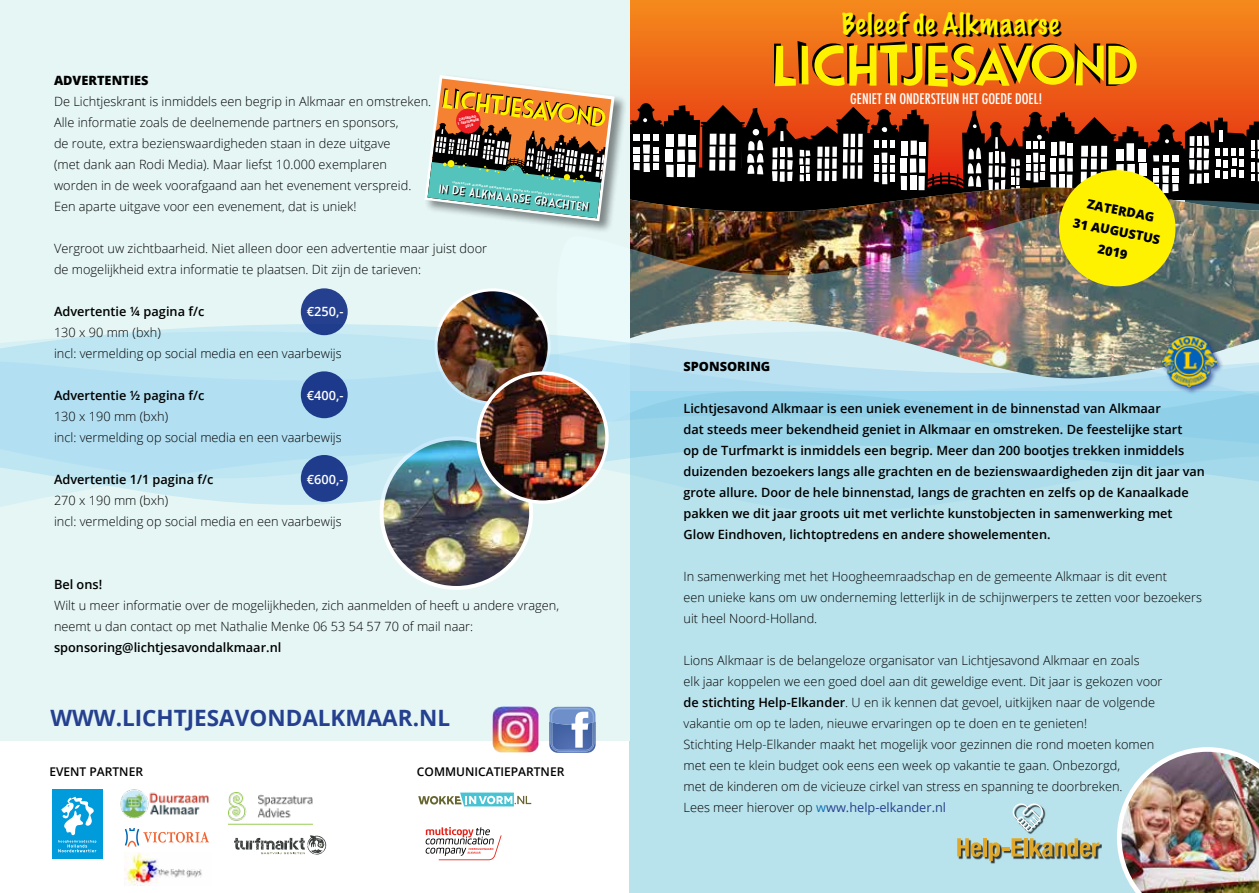
<style>
.page{position:relative;width:1259px;height:893px;background:#fff}
.page>*{position:absolute;margin:0;border:0;box-sizing:border-box;transform-origin:0 0}
.t1{font:100 26.85px "Marker Felt";letter-spacing:.04em;color:#000}
.t2{font:700 22.5px "Open Sans";color:#25408f}
.t3{font:500 condensed 14.25px "Futura";color:#fff}
.t4{font:300 12.75px/21px "Open Sans";color:#000}
.t5{font:600 12.75px/21px "Open Sans";color:#000}
.t6{font:800 12.75px/21px "Open Sans";color:#000;text-align:center}
.t7{font:600 12.75px "Open Sans";color:#fff}
.t8{font:600 12px "Open Sans";color:#000}
.t9{font:12px "Market Deco";color:#fff}
.t10{font:700 3.15px/4.1px "Futura";color:#fff;text-align:center}
.t11{font:800 3px "Futura PT";color:#fff}
.s1{font-weight:600}
.s2{font-weight:400;color:#1072ba}
.s3{font-weight:400;color:#25408f}
</style>
<div class="page">
<div style="left:619px;top:0;width:640px;height:196px;background:#f37f1b"></div>
<div style="left:629px;top:391px;width:630px;height:502px;background:#b9e3ec"></div>
<div style="left:0;top:0;width:629px;height:741px;background:#e5f6f5"></div>
<div style="left:301px;top:288px;width:47px;height:47px;background:#25408f;border-radius:50%"></div>
<img style="left:436px;top:290px;width:113px;height:113px;border-radius:56px">
<img style="left:381px;top:438px;width:150px;height:150px;border-radius:75px">
<div style="left:52px;top:789px;width:51px;height:70px;background:#009bdb"></div>
<svg style="left:58px;top:796px;width:38px;height:56px"></svg>
<img style="left:629px;top:317px;width:630px;height:7px">
<svg style="left:0;top:505px;width:926px;height:7px"></svg>
<svg style="left:0;top:324px;width:1259px;height:181px"></svg>
<div style="left:1159px;top:333px;width:65px;height:62px;background:#25408f;opacity:.75"></div>
<img style="left:1161px;top:335px;width:55px;height:53px">
<img style="left:478px;top:373px;width:129px;height:129px;border-radius:64px">
<div style="left:476px;top:371px;width:133px;height:133px;border:3px solid #fff;border-radius:50%"></div>
<img style="left:1117px;top:747px;width:142px;height:146px">
<div style="left:958px;top:804px;width:144px;height:59px;background:#000;opacity:.75"></div>
<svg style="left:1012px;top:803px;width:31px;height:29px"></svg>
<svg style="left:957px;top:838px;width:24px;height:19px"></svg>
<hr style="left:983px;top:838px;width:3px;height:18px;background:#e0a82b">
<svg style="left:989px;top:838px;width:33px;height:23px"></svg>
<hr style="left:1024px;top:838px;width:3px;height:18px;background:#e0a82b">
<svg style="left:1030px;top:838px;width:69px;height:19px"></svg>
<svg style="left:425px;top:827px;width:76px;height:33px"></svg>
<svg style="left:418px;top:793px;width:113px;height:13px"></svg>
<img style="left:492px;top:706px;width:46px;height:46px">
<svg style="left:549px;top:706px;width:46px;height:47px;background:#7f98c7"></svg>
<img style="left:120px;top:789px;width:89px;height:30px">
<svg style="left:125px;top:828px;width:84px;height:19px"></svg>
<img style="left:228px;top:793px;width:84px;height:31px">
<svg style="left:234px;top:835px;width:92px;height:19px"></svg>
<img style="left:425px;top:41px;width:834px;height:276px">
<img style="left:124px;top:852px;width:78px;height:34px">
<p class="t6" style="left:54px;top:69px;width:96px">ADVERTENTIES</p>
<p class="t4" style="left:54px;top:90px;width:379px">De Lichtjeskrant is inmiddels een begrip in Alkmaar en omstreken.<br>Alle informatie zoals de deelnemende partners en sponsors,<br>de route, extra bezienswaardigheden staan in deze uitgave<br>(met dank aan Rodi Media). Maar liefst 10.000 exemplaren worden in de week voorafgaand aan het evenement verspreid.<br>Een aparte uitgave voor een evenement, dat is uniek!</p>
<p class="t4" style="left:54px;top:237px;width:434px">Vergroot uw zichtbaarheid. Niet alleen door een advertentie maar juist door de mogelijkheid extra informatie te plaatsen. Dit zijn de tarieven:</p>
<p class="t5" style="left:54px;top:300px;width:152px">Advertentie ¼ pagina f/c</p>
<p class="t7" style="left:307px;top:302px;width:38px">€250,-</p>
<p class="t4" style="left:54px;top:321px;width:289px">130 x 90 mm (bxh)<br>incl: vermelding op social media en een vaarbewijs</p>
<p class="t5" style="left:54px;top:384px;width:152px">Advertentie ½ pagina f/c</p>
<p class="t7" style="left:307px;top:386px;width:38px">€400,-</p>
<p class="t4" style="left:54px;top:405px;width:289px">130 x 190 mm (bxh)<br>incl: vermelding op social media en een vaarbewijs</p>
<p class="t5" style="left:54px;top:468px;width:161px">Advertentie 1/1 pagina f/c</p>
<p class="t7" style="left:307px;top:470px;width:38px">€600,-</p>
<p class="t4" style="left:54px;top:489px;width:289px">270 x 190 mm (bxh)<br>incl: vermelding op social media en een vaarbewijs</p>
<p class="t10" style="left:456px;top:118px;width:23px;rotate:-11deg">ZATERDAG<br>1 SEPTEMBER<br>2018</p>
<p class="t11" style="left:453px;top:180px;width:129px;rotate:7deg">LIONSCLUB ALKMAAR ORGANISEERT VOOR HET VIJFDE JAAR LICHTJESAVOND</p>
<p class="t9" style="left:440px;top:182px;width:152px;rotate:7deg">in de Alkmaarse Grachten</p>
<p class="t5" style="left:54px;top:573px;width:50px">Bel ons!</p>
<p class="t4" style="left:54px;top:594px;width:506px">Wilt u meer informatie over de mogelijkheden, zich aanmelden of heeft u andere vragen, neemt u dan contact op met Nathalie Menke 06 53 54 57 70 of mail naar:</p>
<p class="t5" style="left:54px;top:636px;width:229px">sponsoring@lichtjesavondalkmaar.nl</p>
<h2 class="t2" style="left:50px;top:702px;width:401px">WWW.LICHTJESAVONDALKMAAR.NL</h2>
<p class="t8" style="left:49px;top:764px;width:95px">EVENT PARTNER</p>
<p class="t8" style="left:417px;top:764px;width:149px">COMMUNICATIEPARTNER</p>
<h1 class="t1" style="left:844px;top:5px;width:219px">Beleef de Alkmaarse</h1>
<p class="t3" style="left:850px;top:89px;width:194px">GENIET EN ONDERSTEUN HET GOEDE DOEL!</p>
<p class="t6" style="left:1079px;top:191px;width:90px;rotate:11deg">ZATERDAG<br>31 AUGUSTUS<br>2019</p>
<p class="t6" style="left:683px;top:355px;width:88px">SPONSORING</p>
<p class="t5" style="left:683px;top:398px;width:523px">Lichtjesavond Alkmaar is een uniek evenement in de binnenstad van Alkmaar<br>dat steeds meer bekendheid geniet in Alkmaar en omstreken. De feestelijke start<br>op de Turfmarkt is inmiddels een begrip. Meer dan 200 bootjes trekken inmiddels duizenden bezoekers langs alle grachten en de bezienswaardigheden zijn dit jaar van grote allure. Door de hele binnenstad, langs de grachten en zelfs op de Kanaalkade pakken we dit jaar groots uit met verlichte kunstobjecten in samenwerking met Glow Eindhoven, lichtoptredens en andere showelementen.</p>
<p class="t4" style="left:683px;top:566px;width:520px">In samenwerking met het Hoogheemraadschap en de gemeente Alkmaar is dit event<br>een unieke kans om uw onderneming letterlijk in de schijnwerpers te zetten voor bezoekers uit heel Noord-Holland.</p>
<p class="t4" style="left:683px;top:650px;width:480px">Lions Alkmaar is de belangeloze organisator van Lichtjesavond Alkmaar en zoals<br>elk jaar koppelen we een goed doel aan dit geweldige event. Dit jaar is gekozen voor <span class="s1">de stichting Help-Elkander</span>. U en ik kennen dat gevoel, uitkijken naar de volgende vakantie om op te laden, nieuwe ervaringen op te doen en te genieten!<br>Stichting Help-Elkander maakt het mogelijk voor gezinnen die rond moeten komen met een te klein budget ook eens een week op vakantie te gaan. Onbezorgd,<br>met de kinderen om de vicieuze cirkel van stress en spanning te doorbreken.<br>Lees meer hierover op <span class="s2">w</span><span class="s3">ww.help-elkander.nl</span></p>
</div>
